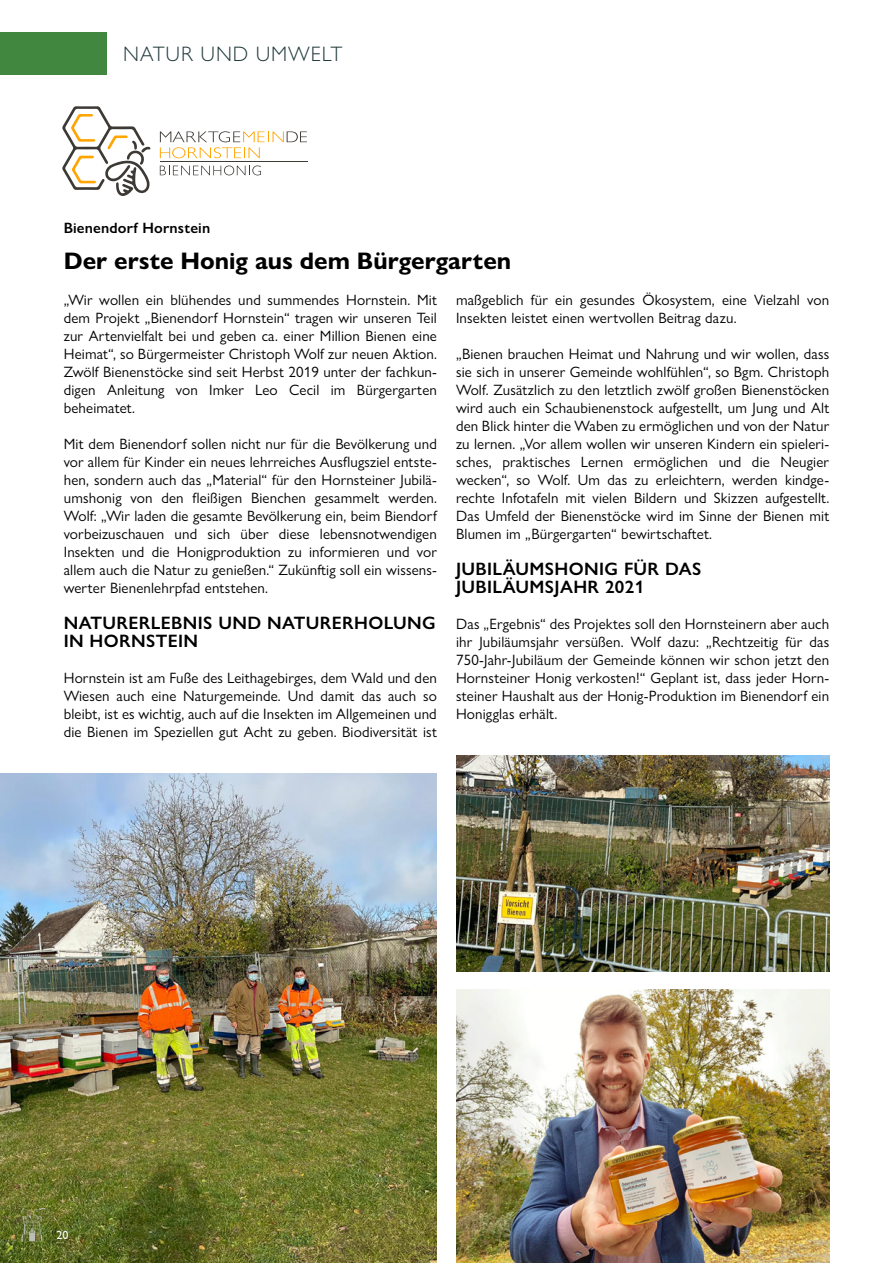
<style>
.page{position:relative;width:893px;height:1263px;background:#fff}
.page>*{position:absolute;margin:0;border:0;box-sizing:border-box;transform-origin:0 0}
.H1_b{font:700 24px "Gill Sans Nova";color:#000}
.t1{font:300 21px "Gill Sans Nova";letter-spacing:.04em;color:#223a3c}
.Untertitel_Artikel{font:600 18px/18px "Gill Sans Nova";letter-spacing:.02em;color:#000}
.FT{font:15px/18px "Gill Sans Nova";letter-spacing:.01em;color:#000;text-align:justify}
.H1_a{font:600 15px "Gill Sans Nova";letter-spacing:.01em;color:#000}
.Seite_rechts{font:500 12px "Gill Sans Nova";color:#fff}
.t2{font:6.3px/7.6px "Gill Sans MT Pro";color:#3d3935}
</style>
<div class="page">
<img style="left:456px;top:990px;width:373px;height:273px">
<img style="left:456px;top:755px;width:373px;height:217px">
<svg style="left:160px;top:131px;width:147px;height:27px"></svg>
<svg style="left:160px;top:165px;width:101px;height:10px"></svg>
<hr style="left:160px;top:161px;width:147px;height:1px;background:#3d3935">
<svg style="left:62px;top:106px;width:88px;height:90px"></svg>
<img style="left:0;top:773px;width:437px;height:490px">
<svg style="left:21px;top:1208px;width:25px;height:34px"></svg>
<div style="left:0;top:32px;width:106px;height:42px;background:#418740"></div>
<h2 class="t1" style="left:123px;top:41px;width:221px">NATUR UND UMWELT</h2>
<p class="H1_a" style="left:64px;top:218px;width:148px">Bienendorf Hornstein</p>
<p class="H1_b" style="left:64px;top:246px;width:449px">Der erste Honig aus dem Bürgergarten</p>
<p class="FT" style="left:64px;top:290px;width:375px">„Wir wollen ein blühendes und summendes Hornstein. Mit dem Projekt „Bienendorf Hornstein“ tragen wir unseren Teil zur Artenvielfalt bei und geben ca. einer Million Bienen eine Heimat“, so Bürgermeister Christoph Wolf zur neuen Aktion.<br>Zwölf Bienenstöcke sind seit Herbst 2019 unter der fachkun&shy;digen Anleitung von Imker Leo Cecil im Bürgergarten beheimatet.</p>
<p class="FT" style="left:64px;top:435px;width:375px">Mit dem Bienendorf sollen nicht nur für die Bevölkerung und vor allem für Kinder ein neues lehrreiches Ausflugsziel entste&shy;hen, sondern auch das „Material“ für den Hornsteiner Jubilä&shy;umshonig von den fleißigen Bienchen gesammelt werden.<br>Wolf: „Wir laden die gesamte Bevölkerung ein, beim Biendorf vorbeizuschauen und sich über diese lebensnotwendigen Insekten und die Honigproduktion zu informieren und vor allem auch die Natur zu genießen.“ Zukünftig soll ein wissens&shy;werter Bienenlehrpfad entstehen.</p>
<p class="Untertitel_Artikel" style="left:64px;top:614px;width:373px">NATURERLEBNIS UND NATURERHOLUNG<br>IN HORNSTEIN</p>
<p class="FT" style="left:64px;top:669px;width:375px">Hornstein ist am Fuße des Leithagebirges, dem Wald und den Wiesen auch eine Naturgemeinde. Und damit das auch so bleibt, ist es wichtig, auch auf die Insekten im Allgemeinen und die Bienen im Speziellen gut Acht zu geben. Biodiversität ist</p>
<p class="t2" style="left:97px;top:294px;width:59px">RGB 255 - 164 - 0<br>HEX/HTML #FFA400</p>
<p class="FT" style="left:456px;top:290px;width:375px">maßgeblich für ein gesundes Ökosystem, eine Vielzahl von<br>Insekten leistet einen wertvollen Beitrag dazu.</p>
<p class="FT" style="left:456px;top:344px;width:375px">„Bienen brauchen Heimat und Nahrung und wir wollen, dass sie sich in unserer Gemeinde wohlfühlen“, so Bgm. Christoph Wolf. Zusätzlich zu den letztlich zwölf großen Bienenstöcken wird auch ein Schaubienenstock aufgestellt, um Jung und Alt den Blick hinter die Waben zu ermöglichen und von der Natur zu lernen. „Vor allem wollen wir unseren Kindern ein spieleri&shy;sches, praktisches Lernen ermöglichen und die Neugier wecken“, so Wolf. Um das zu erleichtern, werden kindge&shy;rechte Infotafeln mit vielen Bildern und Skizzen aufgestellt.<br>Das Umfeld der Bienenstöcke wird im Sinne der Bienen mit Blumen im „Bürgergarten“ bewirtschaftet.</p>
<p class="Untertitel_Artikel" style="left:456px;top:560px;width:247px">JUBILÄUMSHONIG FÜR DAS<br>JUBILÄUMSJAHR 2021</p>
<p class="FT" style="left:456px;top:615px;width:375px">Das „Ergebnis“ des Projektes soll den Hornsteinern aber auch ihr Jubiläumsjahr versüßen. Wolf dazu: „Rechtzeitig für das 750-Jahr-Jubiläum der Gemeinde können wir schon jetzt den Hornsteiner Honig verkosten!“ Geplant ist, dass jeder Horn&shy;steiner Haushalt aus der Honig-Produktion im Bienendorf ein Honigglas erhält.</p>
<p class="Seite_rechts" style="left:57px;top:1227px;width:13px">20</p>
</div>
